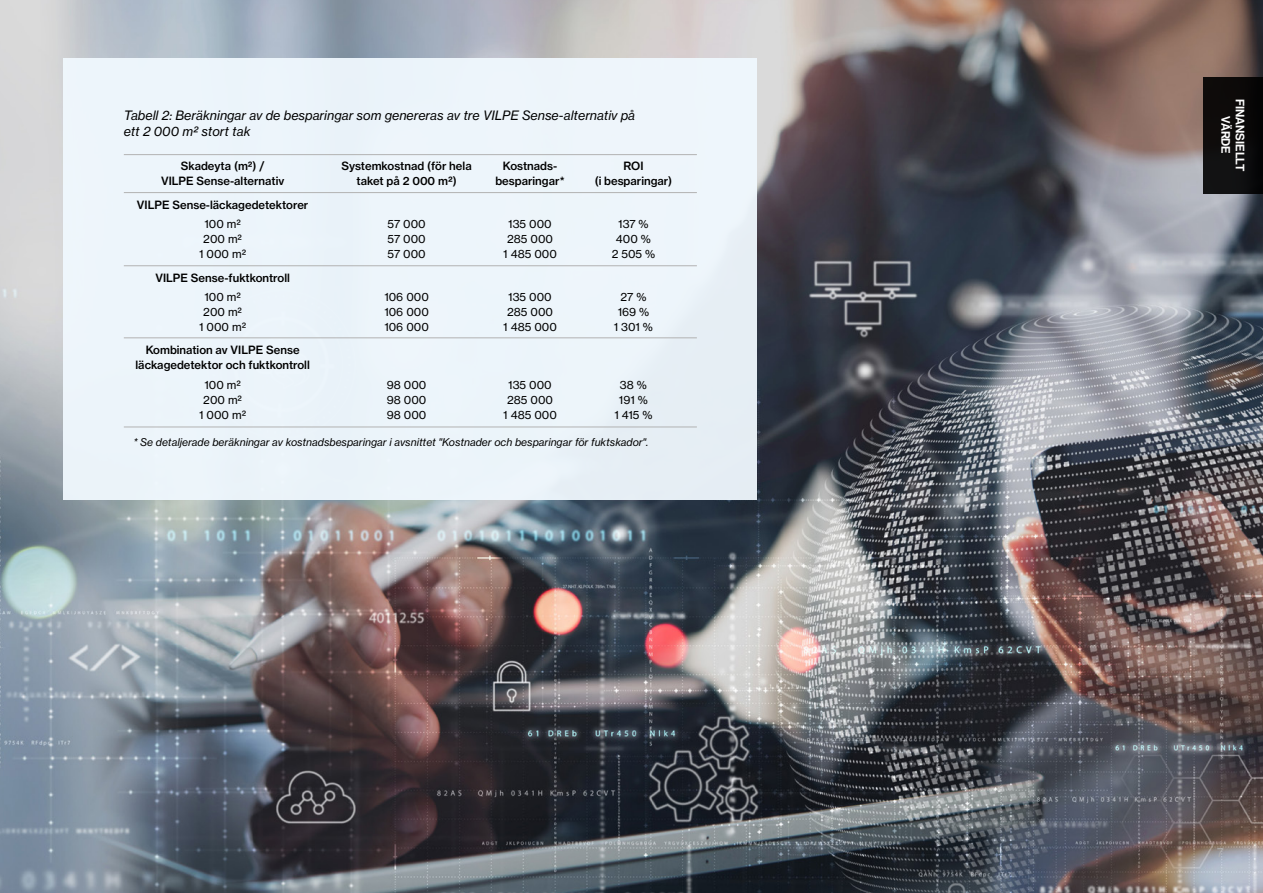
<style>
.page{position:relative;width:1263px;height:893px;background:#fff}
.page>*{position:absolute;margin:0;border:0;box-sizing:border-box;transform-origin:0 0}
.Captions_pictures{font:12.75px/16.5px "N Haas Grotesk TX Pro 56 It";color:#000}
.t1{font:12.75px "N Haas Grotesk DS Pro 55 Rg";color:#b2b2b2}
.t2{font:12px/14.4px "N Haas Grotesk DS Pro 65 Md";color:#fff;text-align:center}
.Table_body_text{font:11.25px/15px "N Haas Grotesk TX Pro 65 Md";color:#000;text-align:center}
.Table_body_text-2{font:11.25px "N Haas Grotesk TX Pro 55 Rg";color:#000}
.Table_body_text-3{font:10.5px "N Haas Grotesk TX Pro 56 It";color:#000}
</style>
<div class="page">
<img style="left:0;top:0;width:1263px;height:893px">
<div style="left:1203px;top:77px;width:60px;height:116px;background:#0e0b0a"></div>
<div style="left:64px;top:58px;width:693px;height:442px;background:#f0f8fe"></div>
<hr style="left:124px;top:192px;width:573px;height:1px;background:#b2b2b2">
<hr style="left:124px;top:265px;width:573px;height:1px;background:#b2b2b2">
<hr style="left:124px;top:338px;width:573px;height:1px;background:#b2b2b2">
<hr style="left:124px;top:427px;width:573px;height:1px;background:#b2b2b2">
<hr style="left:124px;top:154px;width:573px;height:1px;background:#b2b2b2">
<p class="Captions_pictures" style="left:124px;top:107px;width:513px">Tabell 2: Beräkningar av de besparingar som genereras av tre VILPE Sense-alternativ på ett 2 000 m² stort tak</p>
<p class="Table_body_text" style="left:161px;top:159px;width:125px">Skadeyta (m²) /<br>VILPE Sense-alternativ</p>
<p class="Table_body_text" style="left:137px;top:197px;width:173px">VILPE Sense-läckagedetektorer</p>
<p class="Table_body_text-2" style="left:204px;top:217px;width:38px">100 m2</p>
<p class="Table_body_text-2" style="left:203px;top:232px;width:40px">200 m2</p>
<p class="Table_body_text-2" style="left:199px;top:247px;width:48px">1 000 m2</p>
<p class="Table_body_text" style="left:155px;top:270px;width:136px">VILPE Sense-fuktkontroll</p>
<p class="Table_body_text-2" style="left:204px;top:290px;width:38px">100 m2</p>
<p class="Table_body_text-2" style="left:203px;top:305px;width:40px">200 m2</p>
<p class="Table_body_text-2" style="left:199px;top:320px;width:48px">1 000 m2</p>
<p class="Table_body_text" style="left:136px;top:343px;width:176px">Kombination av VILPE Sense läckagedetektor och fuktkontroll</p>
<p class="Table_body_text-2" style="left:204px;top:378px;width:38px">100 m2</p>
<p class="Table_body_text-2" style="left:203px;top:393px;width:40px">200 m2</p>
<p class="Table_body_text-2" style="left:199px;top:408px;width:48px">1 000 m2</p>
<p class="Table_body_text-3" style="left:133px;top:436px;width:517px">* Se detaljerade beräkningar av kostnadsbesparingar i avsnittet "Kostnader och besparingar för fuktskador".</p>
<p class="Table_body_text" style="left:342px;top:159px;width:132px">Systemkostnad (för hela taket på 2 000 m²)</p>
<p class="Table_body_text-2" style="left:387px;top:217px;width:40px">57 000</p>
<p class="Table_body_text-2" style="left:387px;top:232px;width:40px">57 000</p>
<p class="Table_body_text-2" style="left:387px;top:247px;width:40px">57 000</p>
<p class="Table_body_text-2" style="left:384px;top:290px;width:46px">106 000</p>
<p class="Table_body_text-2" style="left:384px;top:305px;width:46px">106 000</p>
<p class="Table_body_text-2" style="left:384px;top:320px;width:46px">106 000</p>
<p class="Table_body_text" style="left:623px;top:159px;width:22px">ROI</p>
<p class="Table_body_text" style="left:595px;top:174px;width:79px">(i besparingar)</p>
<p class="Table_body_text-2" style="left:618px;top:217px;width:32px">137 %</p>
<p class="Table_body_text-2" style="left:616px;top:232px;width:37px">400 %</p>
<p class="Table_body_text-2" style="left:612px;top:247px;width:45px">2 505 %</p>
<p class="Table_body_text-2" style="left:620px;top:290px;width:28px">27 %</p>
<p class="Table_body_text-2" style="left:618px;top:305px;width:33px">169 %</p>
<p class="Table_body_text-2" style="left:614px;top:320px;width:41px">1 301 %</p>
<p class="Table_body_text" style="left:495px;top:159px;width:71px">Kostnads&shy;besparingar*</p>
<p class="Table_body_text-2" style="left:508px;top:217px;width:45px">135 000</p>
<p class="Table_body_text-2" style="left:507px;top:232px;width:47px">285 000</p>
<p class="Table_body_text-2" style="left:503px;top:247px;width:55px">1 485 000</p>
<p class="Table_body_text-2" style="left:508px;top:290px;width:45px">135 000</p>
<p class="Table_body_text-2" style="left:507px;top:305px;width:47px">285 000</p>
<p class="Table_body_text-2" style="left:503px;top:320px;width:55px">1 485 000</p>
<p class="Table_body_text-2" style="left:387px;top:378px;width:41px">98 000</p>
<p class="Table_body_text-2" style="left:387px;top:393px;width:41px">98 000</p>
<p class="Table_body_text-2" style="left:387px;top:408px;width:41px">98 000</p>
<p class="Table_body_text-2" style="left:620px;top:378px;width:29px">38 %</p>
<p class="Table_body_text-2" style="left:619px;top:393px;width:30px">191 %</p>
<p class="Table_body_text-2" style="left:614px;top:408px;width:40px">1 415 %</p>
<p class="Table_body_text-2" style="left:508px;top:378px;width:45px">135 000</p>
<p class="Table_body_text-2" style="left:507px;top:393px;width:47px">285 000</p>
<p class="Table_body_text-2" style="left:503px;top:408px;width:55px">1 485 000</p>
<p class="t2" style="left:1247px;top:99px;width:74px;rotate:90deg">FINANSIELLT<br>VÄRDE</p>
<p class="t1" style="left:1217px;top:845px;width:8px">7</p>
</div>
